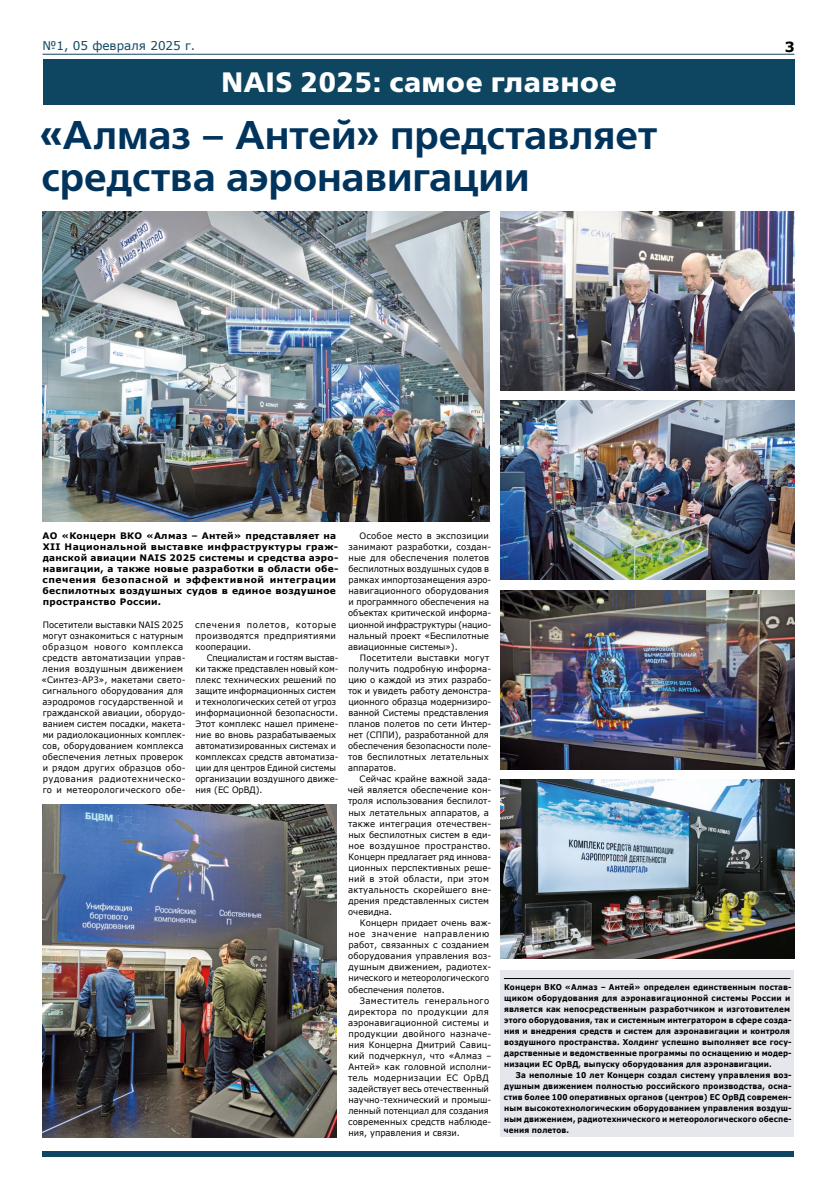
<style>
.page{position:relative;width:837px;height:1191px;background:#fff}
.page>*{position:absolute;margin:0;border:0;box-sizing:border-box;transform-origin:0 0}
.t1{font:40px/42px "Free Set Demi C";letter-spacing:-.005em;color:#00345d}
.t2{font:28px "Free Set Bold C";letter-spacing:.03em;color:#fff}
.t3{font:700 14px "Verdana";color:#000}
.t4{font:12px "Verdana";color:#0e4560}
.t5{font:700 9px/11.1px "Verdana";letter-spacing:.03em;color:#000}
.t6{font:8.8px/11.1px "Verdana";letter-spacing:.01em;color:#000}
.t7{font:8.8px/11.1px "Verdana";letter-spacing:.01em;color:#000;scale:.95 1}
.t8{font:8.8px/11.1px "Verdana";letter-spacing:.01em;color:#000;scale:.93 1}
.t9{font:700 8px/11px "Verdana";letter-spacing:.02em;color:#000;scale:.9 1}
.t10{font:700 8px/11px "Verdana";letter-spacing:.02em;color:#000;text-align:justify;scale:.91 1}
</style>
<div class="page">
<div style="left:43px;top:59px;width:751px;height:45px;background:#0e4560"></div>
<hr style="left:43px;top:54px;width:751px;height:1px;background:#0e4560">
<div style="left:43px;top:1151px;width:751px;height:6px;background:#0e4560"></div>
<div style="left:500px;top:970px;width:294px;height:167px;background:#e6e7ec"></div>
<hr style="left:503px;top:978px;width:287px;height:1px;background:#000">
<img style="left:43px;top:211px;width:446px;height:311px">
<img style="left:500px;top:211px;width:294px;height:179px">
<img style="left:500px;top:401px;width:294px;height:178px">
<img style="left:500px;top:780px;width:294px;height:178px">
<img style="left:500px;top:590px;width:294px;height:179px">
<img style="left:43px;top:804px;width:293px;height:333px">
<h3 class="t4" style="left:43px;top:37px;width:154px">№1, 05 февраля 2025 г.</h3>
<h3 class="t3" style="left:784px;top:37px;width:11px">3</h3>
<h2 class="t2" style="left:221px;top:66px;width:396px">NAIS 2025: самое главное</h2>
<h1 class="t1" style="left:40px;top:116px;width:619px">«Алмаз – Антей» представляет средства аэронавигации</h1>
<p class="t5" style="left:42px;top:530px;width:297px">АО «Концерн ВКО «Алмаз – Антей» представляет на XII Национальной выставке инфраструктуры граж&shy;данской авиации NAIS 2025 системы и средства аэро&shy;навигации, а также новые разработки в области обе&shy;спечения безопасной и эффективной интеграции беспилотных воздушных судов в единое воздушное пространство России.</p>
<p class="t7" style="left:41px;top:618px;width:153px">Посетители выставки NAIS 2025 могут ознакомиться с натурным образцом нового комплекса средств автоматизации управ&shy;ления воздушным движением «Синтез-АР3», макетами свето&shy;сигнального оборудования для аэродромов государственной и гражданской авиации, оборудо&shy;ванием систем посадки, макета&shy;ми радиолокационных комплек&shy;сов, оборудованием комплекса обеспечения летных проверок и рядом других образцов обо&shy;рудования радиотехническо&shy;го и метеорологического обе-</p>
<p class="t6" style="left:195px;top:618px;width:142px;text-align:justify">спечения полетов, которые производятся предприятиями кооперации.</p>
<p class="t8" style="left:195px;top:652px;width:155px;text-indent:11px">Специалистам и гостям выстав&shy;ки также представлен новый ком&shy;плекс технических решений по защите информационных систем и технологических сетей от угроз информационной безопасности.<br>Этот комплекс нашел примене&shy;ние во вновь разрабатываемых автоматизированных системах и комплексах средств автоматиза&shy;ции для центров Единой системы организации воздушного движе&shy;ния (ЕС ОрВД).</p>
<p class="t6" style="left:348px;top:530px;width:145px;text-indent:11px">Особое место в экспозиции занимают разработки, создан&shy;ные для обеспечения полетов беспилотных воздушных судов в рамках импортозамещения аэро&shy;навигационного оборудования и программного обеспечения на объектах критической информа&shy;ционной инфраструктуры (нацио&shy;нальный проект «Беспилотные авиационные системы»).</p>
<p class="t6" style="left:348px;top:652px;width:145px;text-indent:12px">Посетители выставки могут получить подробную информа&shy;цию о каждой из этих разрабо&shy;ток и увидеть работу демонстра&shy;ционного образца модернизиро&shy;ванной Системы представления планов полетов по сети Интер&shy;нет (СППИ), разработанной для обеспечения безопасности поле&shy;тов беспилотных летательных аппаратов.</p>
<p class="t6" style="left:348px;top:773px;width:145px;text-indent:12px">Сейчас крайне важной зада&shy;чей является обеспечение кон&shy;троля использования беспилот&shy;ных летательных аппаратов, а также интеграция отечествен&shy;ных беспилотных систем в еди&shy;ное воздушное пространство.<br>Концерн предлагает ряд иннова&shy;ционных перспективных реше&shy;ний в этой области, при этом актуальность скорейшего вне&shy;дрения представленных систем очевидна.</p>
<p class="t6" style="left:348px;top:917px;width:145px;text-indent:12px">Концерн придает очень важ&shy;ное значение направлению работ, связанных с созданием оборудования управления воз&shy;душным движением, радиотех&shy;нического и метеорологического обеспечения полетов.</p>
<p class="t6" style="left:348px;top:994px;width:145px;text-indent:12px">Заместитель генерального директора по продукции для аэронавигационной системы и продукции двойного назначе&shy;ния Концерна Дмитрий Савиц&shy;кий подчеркнул, что «Алмаз –<br>Антей» как головной исполни&shy;тель модернизации ЕС ОрВД задействует весь отечественный научно-технический и промыш&shy;ленный потенциал для создания современных средств наблюде&shy;ния, управления и связи.</p>
<p class="t9" style="left:504px;top:981px;width:321px">Концерн ВКО «Алмаз – Антей» определен единственным постав&shy;щиком оборудования для аэронавигационной системы России и является как непосредственным разработчиком и изготовителем этого оборудования, так и системным интегратором в сфере созда&shy;ния и внедрения средств и систем для аэронавигации и контроля воздушного пространства. Холдинг успешно выполняет все госу&shy;дарственные и ведомственные программы по оснащению и модер&shy;низации ЕС ОрВД, выпуску оборудования для аэронавигации.</p>
<p class="t10" style="left:503px;top:1069px;width:318px;text-indent:12px">За неполные 10 лет Концерн создал систему управления воз&shy;душным движением полностью российского производства, осна&shy;стив более 100 оперативных органов (центров) ЕС ОрВД современ&shy;ным высокотехнологическим оборудованием управления воздуш&shy;ным движением, радиотехнического и метеорологического обеспе&shy;чения полетов.</p>
</div>
